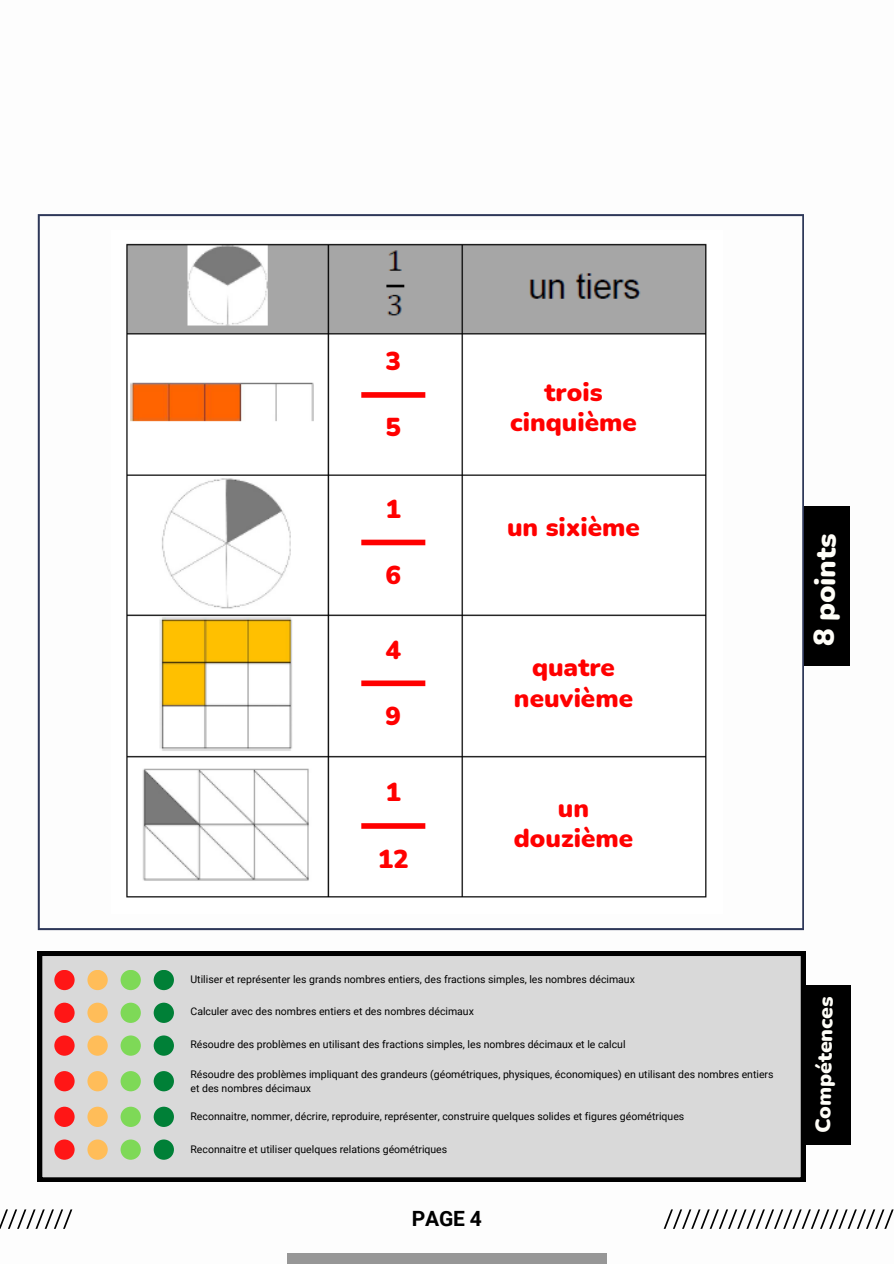
<style>
.page{position:relative;width:894px;height:1264px;background:#fff}
.page>*{position:absolute;margin:0;border:0;box-sizing:border-box;transform-origin:0 0}
.t1{font:900 28.8px "Nunito";color:#fffef8}
.t2{font:900 25.95px/30.5px "Nunito";color:#f00;text-align:center}
.t3{font:900 21px "Nunito";color:#fffef8}
.t4{font:700 21px "Roboto";color:#000}
.t5{font:10.5px/14px "Roboto";color:#000}
</style>
<div class="page">
<div style="left:287px;top:1252px;width:319px;height:11px;background:#979797"></div>
<svg style="left:0;top:1209px;width:72px;height:19px"></svg>
<svg style="left:664px;top:1209px;width:229px;height:19px"></svg>
<svg style="left:38px;top:214px;width:765px;height:716px"></svg>
<div style="left:804px;top:506px;width:45px;height:160px;background:#000"></div>
<div style="left:38px;top:951px;width:767px;height:230px;background:#d9d9d9"></div>
<div style="left:54px;top:969px;width:21px;height:21px;background:#ff1616;border-radius:50%"></div>
<div style="left:87px;top:969px;width:21px;height:21px;background:#ffbd59;border-radius:50%"></div>
<div style="left:120px;top:969px;width:21px;height:21px;background:#7ed957;border-radius:50%"></div>
<div style="left:154px;top:969px;width:20px;height:21px;background:#008037;border-radius:50%"></div>
<div style="left:54px;top:1002px;width:21px;height:20px;background:#ff1616;border-radius:50%"></div>
<div style="left:87px;top:1002px;width:21px;height:20px;background:#ffbd59;border-radius:50%"></div>
<div style="left:120px;top:1002px;width:21px;height:20px;background:#7ed957;border-radius:50%"></div>
<div style="left:154px;top:1002px;width:20px;height:20px;background:#008037;border-radius:50%"></div>
<div style="left:54px;top:1035px;width:21px;height:20px;background:#ff1616;border-radius:50%"></div>
<div style="left:87px;top:1035px;width:21px;height:20px;background:#ffbd59;border-radius:50%"></div>
<div style="left:120px;top:1035px;width:21px;height:20px;background:#7ed957;border-radius:50%"></div>
<div style="left:154px;top:1035px;width:20px;height:20px;background:#008037;border-radius:50%"></div>
<div style="left:54px;top:1071px;width:21px;height:20px;background:#ff1616;border-radius:50%"></div>
<div style="left:87px;top:1071px;width:21px;height:20px;background:#ffbd59;border-radius:50%"></div>
<div style="left:120px;top:1071px;width:21px;height:20px;background:#7ed957;border-radius:50%"></div>
<div style="left:154px;top:1071px;width:20px;height:20px;background:#008037;border-radius:50%"></div>
<div style="left:802px;top:984px;width:48px;height:160px;background:#000"></div>
<div style="left:54px;top:1106px;width:21px;height:20px;background:#ff1616;border-radius:50%"></div>
<div style="left:87px;top:1106px;width:21px;height:20px;background:#ffbd59;border-radius:50%"></div>
<div style="left:120px;top:1106px;width:21px;height:20px;background:#7ed957;border-radius:50%"></div>
<div style="left:154px;top:1106px;width:20px;height:20px;background:#008037;border-radius:50%"></div>
<div style="left:54px;top:1139px;width:21px;height:20px;background:#ff1616;border-radius:50%"></div>
<div style="left:87px;top:1139px;width:21px;height:20px;background:#ffbd59;border-radius:50%"></div>
<div style="left:120px;top:1139px;width:21px;height:20px;background:#7ed957;border-radius:50%"></div>
<div style="left:154px;top:1139px;width:20px;height:20px;background:#008037;border-radius:50%"></div>
<img style="left:111px;top:230px;width:611px;height:683px">
<div style="left:361px;top:392px;width:64px;height:6px;background:#f00"></div>
<div style="left:361px;top:539px;width:64px;height:6px;background:#f00"></div>
<div style="left:361px;top:680px;width:64px;height:6px;background:#f00"></div>
<div style="left:361px;top:823px;width:64px;height:5px;background:#f00"></div>
<p class="t2" style="left:385px;top:346px;width:17px">3</p>
<p class="t2" style="left:385px;top:412px;width:17px">5</p>
<p class="t2" style="left:385px;top:494px;width:17px">1</p>
<p class="t2" style="left:385px;top:560px;width:17px">6</p>
<p class="t2" style="left:385px;top:634px;width:17px">4</p>
<p class="t2" style="left:385px;top:701px;width:17px">9</p>
<h4 class="t2" style="left:385px;top:777px;width:17px">1</h4>
<h3 class="t2" style="left:377px;top:843px;width:33px">12</h3>
<h2 class="t2" style="left:510px;top:377px;width:128px">trois cinquième</h2>
<h2 class="t2" style="left:507px;top:512px;width:134px">un sixième</h2>
<h2 class="t2" style="left:514px;top:652px;width:120px">quatre neuvième</h2>
<h1 class="t2" style="left:513px;top:792px;width:121px">un douzième</h1>
<p class="t1" style="left:804px;top:646px;width:114px;rotate:-89deg">8 points</p>
<p class="t5" style="left:190px;top:972px;width:446px">Utiliser et représenter les grands nombres entiers, des fractions simples, les nombres décimaux</p>
<p class="t5" style="left:190px;top:1004px;width:285px">Calculer avec des nombres entiers et des nombres décimaux</p>
<p class="t5" style="left:190px;top:1037px;width:436px">Résoudre des problèmes en utilisant des fractions simples, les nombres décimaux et le calcul</p>
<h2 class="t5" style="left:190px;top:1067px;width:584px">Résoudre des problèmes impliquant des grandeurs (géométriques, physiques, économiques) en utilisant des nombres entiers et des nombres décimaux</h2>
<p class="t5" style="left:190px;top:1109px;width:495px">Reconnaitre, nommer, décrire, reproduire, représenter, construire quelques solides et figures géométriques</p>
<p class="t5" style="left:190px;top:1142px;width:258px">Reconnaitre et utiliser quelques relations géométriques</p>
<p class="t4" style="left:411px;top:1206px;width:71px">PAGE 4</p>
<p class="t3" style="left:809px;top:1132px;width:138px;rotate:-89deg">Compétences</p>
</div>
